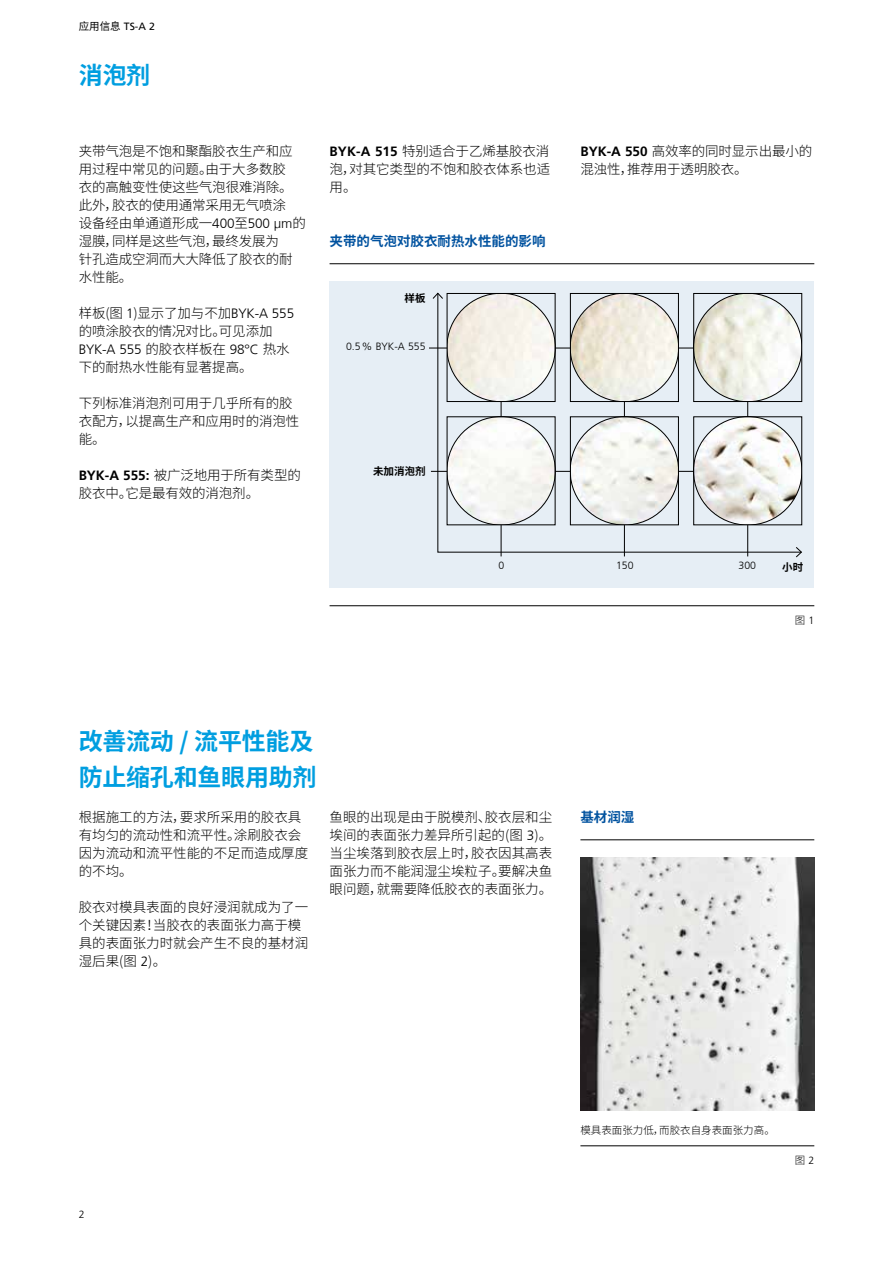
<style>
.page{position:relative;width:893px;height:1263px;background:#fff}
.page>*{position:absolute;margin:0;border:0;box-sizing:border-box;transform-origin:0 0}
.t1{font:700 24px/36px "Source Han Sans SC";letter-spacing:-.01em;color:#009ee0}
.t2{font:300 13.5px/18px "Source Han Sans SC";letter-spacing:-.01em;color:#000}
.t3{font:300 13.5px "Frutiger LT";letter-spacing:-.01em;color:#000}
.t4{font:700 13.5px "Source Han Sans SC";color:#00529f}
.t5{font:300 10.5px "Source Han Sans SC";color:#000}
.t6{font:300 10.5px "Frutiger LT";color:#000}
.t7{font:10.5px "Frutiger LT";color:#000}
.t8{font:700 10.5px "Source Han Sans SC";color:#000}
.s1{font-family:"Source Han Sans SC"}
.s2{font-family:"Frutiger LT"}
.s3{font-family:"Frutiger LT";font-weight:700}
</style>
<div class="page">
<div style="left:330px;top:282px;width:484px;height:306px;background:#e6eef5"></div>
<hr style="left:330px;top:605px;width:484px;height:1px;background:#000">
<hr style="left:330px;top:263px;width:484px;height:1px;background:#000">
<hr style="left:429px;top:348px;width:365px;height:1px;background:#000">
<hr style="left:431px;top:471px;width:363px;height:1px;background:#000">
<hr style="left:501px;top:525px;width:1px;height:31px;background:#000">
<hr style="left:624px;top:525px;width:1px;height:31px;background:#000">
<hr style="left:747px;top:525px;width:1px;height:31px;background:#000">
<svg style="left:437px;top:293px;width:365px;height:260px"></svg>
<svg style="left:432px;top:292px;width:12px;height:8px"></svg>
<svg style="left:795px;top:546px;width:7px;height:12px"></svg>
<hr style="left:580px;top:839px;width:234px;height:1px;background:#000">
<img style="left:580px;top:858px;width:234px;height:252px">
<hr style="left:580px;top:1145px;width:234px;height:1px;background:#000">
<p class="t7" style="left:79px;top:20px;width:78px"><span class="s1">应用信息</span> TS-A 2</p>
<h1 class="t1" style="left:79px;top:58px;width:73px">消泡剂</h1>
<p class="t2" style="left:79px;top:142px;width:229px">夹带气泡是不饱和聚酯胶衣生产和应用过程中常见的问题。由于大多数胶<br>衣的高触变性使这些气泡很难消除。此外，胶衣的使用通常采用无气喷涂<br>设备经由单通道形成一<span class="s2">400</span>至<span class="s2">500 μm</span>的湿膜，同样是这些气泡，最终发展为<br>针孔造成空洞而大大降低了胶衣的耐水性能。</p>
<p class="t2" style="left:79px;top:304px;width:217px">样板(图 <span class="s2">1</span>)显示了加与不加<span class="s2">BYK-A 555</span>的喷涂胶衣的情况对比。可见添加</p>
<p class="t3" style="left:79px;top:342px;width:212px">BYK-A 555 <span class="s1">的胶衣样板在</span> 98°C <span class="s1">热水</span></p>
<p class="t2" style="left:79px;top:358px;width:176px">下的耐热水性能有显著提高。</p>
<p class="t2" style="left:79px;top:394px;width:222px">下列标准消泡剂可用于几乎所有的胶衣配方，以提高生产和应用时的消泡性能。</p>
<p class="t2" style="left:79px;top:466px;width:224px"><span class="s3">BYK-A 555:</span> 被广泛地用于所有类型的胶衣中。它是最有效的消泡剂。</p>
<p class="t2" style="left:330px;top:142px;width:222px;text-align:justify"><span class="s3">BYK-A 515</span> 特别适合于乙烯基胶衣消泡，对其它类型的不饱和胶衣体系也适用。</p>
<p class="t4" style="left:330px;top:233px;width:217px">夹带的气泡对胶衣耐热水性能的影响</p>
<p class="t8" style="left:405px;top:292px;width:23px">样板</p>
<p class="t6" style="left:346px;top:340px;width:81px">0.5% BYK-A 555</p>
<p class="t2" style="left:580px;top:142px;width:233px"><span class="s3">BYK-A 550</span> 高效率的同时显示出最小的混浊性，推荐用于透明胶衣。</p>
<p class="t8" style="left:373px;top:465px;width:54px">未加消泡剂</p>
<p class="t6" style="left:498px;top:559px;width:7px">0</p>
<p class="t6" style="left:616px;top:559px;width:19px">150</p>
<p class="t6" style="left:739px;top:559px;width:19px">300</p>
<p class="t8" style="left:782px;top:561px;width:23px">小时</p>
<p class="t5" style="left:795px;top:614px;width:21px">图 <span class="s2">1</span></p>
<h1 class="t1" style="left:79px;top:724px;width:239px">改善流动 / 流平性能及防止缩孔和鱼眼用助剂</h1>
<p class="t2" style="left:79px;top:808px;width:231px">根据施工的方法，要求所采用的胶衣具有均匀的流动性和流平性。涂刷胶衣会因为流动和流平性能的不足而造成厚度的不均。</p>
<p class="t2" style="left:79px;top:898px;width:231px">胶衣对模具表面的良好浸润就成为了一个关键因素！当胶衣的表面张力高于模具的表面张力时就会产生不良的基材润湿后果(图 <span class="s2">2</span>)。</p>
<p class="t2" style="left:330px;top:808px;width:224px;text-align:justify">鱼眼的出现是由于脱模剂、胶衣层和尘埃间的表面张力差异所引起的(图 <span class="s2">3</span>)。当尘埃落到胶衣层上时，胶衣因其高表面张力而不能润湿尘埃粒子。要解决鱼眼问题，就需要降低胶衣的表面张力。</p>
<p class="t4" style="left:580px;top:809px;width:55px">基材润湿</p>
<p class="t6" style="left:79px;top:1208px;width:7px">2</p>
<p class="t5" style="left:580px;top:1124px;width:196px">模具表面张力低，而胶衣自身表面张力高。</p>
<p class="t5" style="left:795px;top:1154px;width:21px">图 <span class="s2">2</span></p>
</div>
